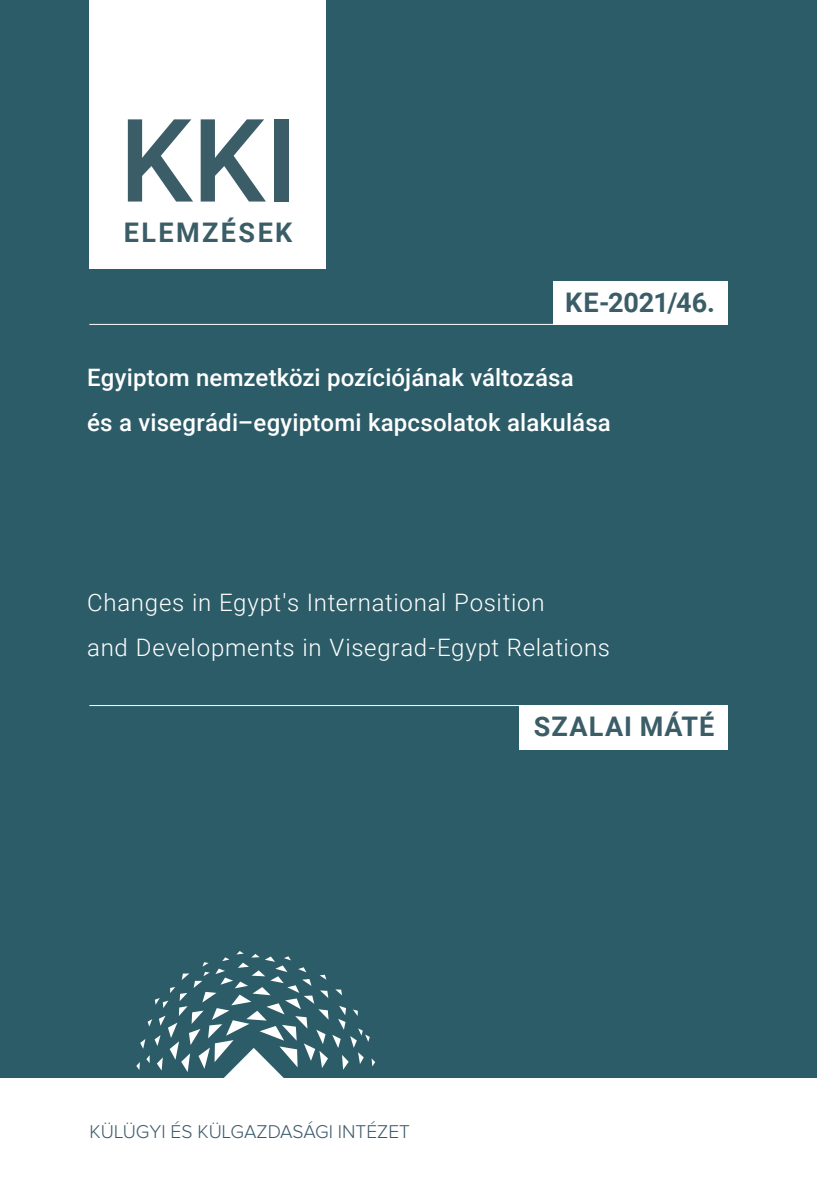
<style>
.page{position:relative;width:817px;height:1187px;background:#fff}
.page>*{position:absolute;margin:0;border:0;box-sizing:border-box;transform-origin:0 0}
.t1{font:500 115.5px "Roboto";color:#3a5d67}
.t2{font:700 27px "Roboto";letter-spacing:.05em;color:#3a5d67}
.t3{font:700 27px "Roboto";letter-spacing:.09em;color:#3a5d67}
.t4{font:500 24px/45px "Roboto";letter-spacing:.005em;color:#fff}
.t5{font:300 24px/45px "Roboto";letter-spacing:.03em;color:#fff}
.t6{font:300 19.2px "Proxima Nova";color:#3b5869}
</style>
<div class="page">
<div style="left:0;top:0;width:816px;height:1076px;background:#2c5c68"></div>
<svg style="left:136px;top:951px;width:239px;height:127px"></svg>
<div style="left:519px;top:705px;width:208px;height:44px;background:#fff"></div>
<hr style="left:89px;top:324px;width:638px;height:1px;background:#fff">
<hr style="left:89px;top:705px;width:638px;height:1px;background:#fff">
<div style="left:553px;top:281px;width:174px;height:43px;background:#fff"></div>
<div style="left:89px;top:0;width:237px;height:269px;background:#fff"></div>
<h1 class="t1" style="left:119px;top:79px;width:180px">KKI</h1>
<p class="t3" style="left:124px;top:213px;width:170px">ELEMZÉSEK</p>
<p class="t2" style="left:565px;top:283px;width:151px">KE-2021/46.</p>
<p class="t4" style="left:87px;top:354px;width:525px">Egyiptom nemzetközi pozíciójának változása<br>és a visegrádi–egyiptomi kapcsolatok alakulása</p>
<p class="t5" style="left:87px;top:579px;width:524px">Changes in Egypt's International Position<br>and Developments in Visegrad-Egypt Relations</p>
<p class="t2" style="left:534px;top:707px;width:182px">SZALAI MÁTÉ</p>
<p class="t6" style="left:90px;top:1122px;width:322px">KÜLÜGYI ÉS KÜLGAZDASÁGI INTÉZET</p>
</div>
